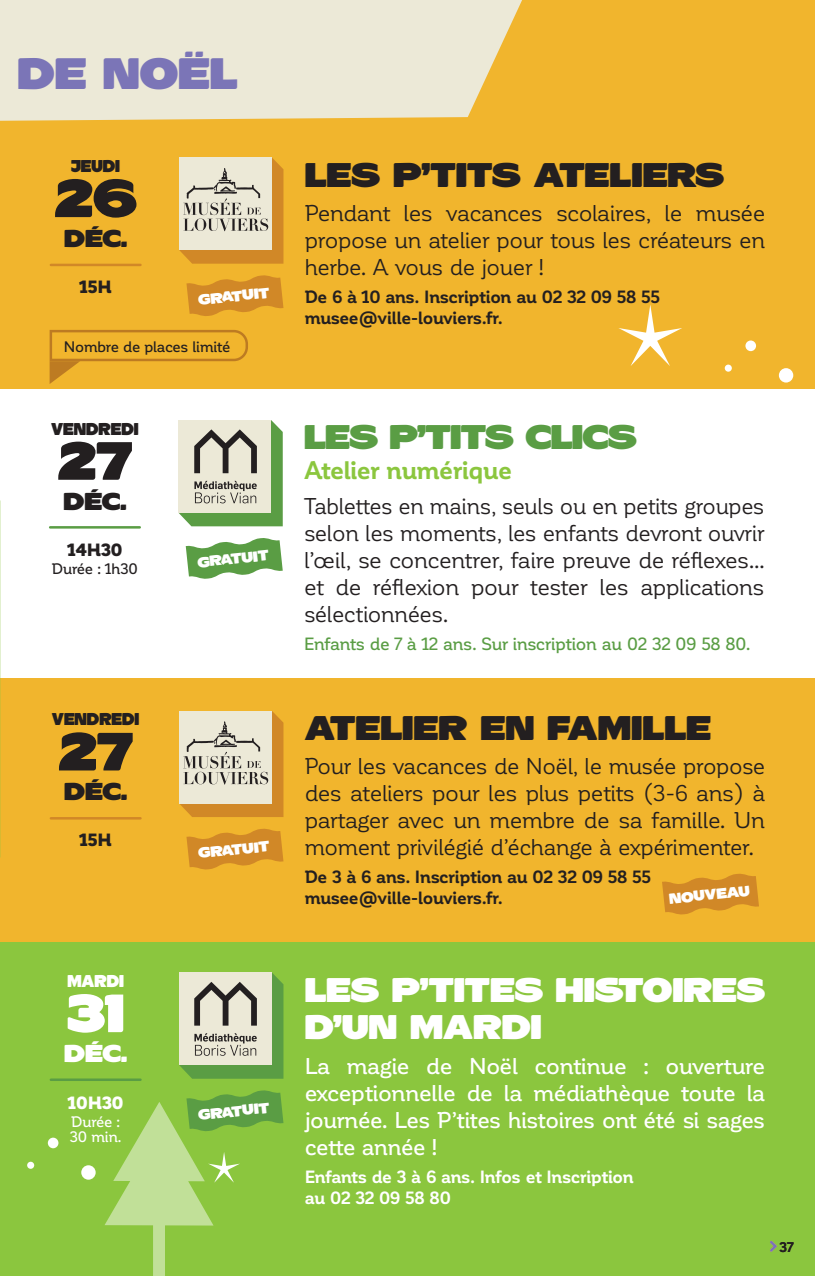
<style>
.page{position:relative;width:815px;height:1276px;background:#fff}
.page>*{position:absolute;margin:0;border:0;box-sizing:border-box;transform-origin:0 0}
.t1{font:55px "Resot E";color:#231f20}
.t2{font:55px "Resot E";color:#fff}
.t3{font:45px "Resot E";color:#7b75b7}
.t4{font:35px "Resot E";color:#231f20}
.t5{font:35px/37.5px "Resot E";color:#fff}
.t6{font:35px "Resot E";letter-spacing:-.02em;color:#5a9d44}
.t7{font:700 25px "Corporative";letter-spacing:-.02em;color:#8bc63e}
.t8{font:25px "Resot E";letter-spacing:-.01em;color:#231f20}
.t9{font:25px "Resot E";color:#fff}
.t10{font:22.5px/27px "Corporative";letter-spacing:-.02em;color:#231f20;text-align:justify}
.t11{font:500 22.5px/27px "Corporative";letter-spacing:-.02em;color:#fff;text-align:justify}
.t12{font:700 17.5px/21px "Corporative";letter-spacing:-.015em;color:#231f20}
.t13{font:700 17.5px/21px "Corporative";letter-spacing:-.015em;color:#fff}
.t14{font:500 17.5px "Corporative";letter-spacing:-.015em;color:#5a9d44}
.t15{font:17.5px "Resot E";color:#231f20;scale:.85 1}
.t16{font:900 17.5px "Corporative";letter-spacing:.005em;color:#231f20}
.t17{font:17.5px "Resot E";color:#fff;scale:.85 1}
.t18{font:900 17.5px "Corporative";color:#fff}
.t19{font:15px "Resot E";color:#fff}
.t20{font:500 15px "Corporative";letter-spacing:-.02em;color:#231f20}
.t21{font:500 15px/15px "Corporative";letter-spacing:-.01em;color:#fff}
.t22{font:700 13.75px "Corporative";color:#231f20}
</style>
<div class="page">
<div style="left:0;top:940px;width:815px;height:336px;background:#8bc63e"></div>
<hr style="left:51px;top:1078px;width:89px;height:3px;background:#5a9d44">
<div style="left:0;top:0;width:815px;height:388px;background:#f1b52d"></div>
<div style="left:0;top:679px;width:815px;height:263px;background:#f1b52d"></div>
<svg style="left:179px;top:157px;width:104px;height:107px;background:#d7c5a3"></svg>
<svg style="left:179px;top:711px;width:104px;height:106px;background:#d7c6a4"></svg>
<svg style="left:186px;top:275px;width:97px;height:41px"></svg>
<svg style="left:186px;top:828px;width:97px;height:42px"></svg>
<svg style="left:662px;top:873px;width:97px;height:41px"></svg>
<hr style="left:51px;top:264px;width:89px;height:2px;background:#d18827">
<hr style="left:51px;top:817px;width:89px;height:2px;background:#d18827">
<svg style="left:179px;top:972px;width:104px;height:106px;background:#b6c1a2"></svg>
<svg style="left:186px;top:538px;width:97px;height:41px"></svg>
<hr style="left:50px;top:526px;width:90px;height:2px;background:#5a9d44">
<svg style="left:179px;top:420px;width:104px;height:106px;background:#b5c1a3"></svg>
<svg style="left:49px;top:330px;width:199px;height:54px"></svg>
<svg style="left:0;top:0;width:522px;height:121px;background:#ece5cb"></svg>
<svg style="left:770px;top:1241px;width:7px;height:11px"></svg>
<svg style="left:618px;top:305px;width:64px;height:61px"></svg>
<svg style="left:105px;top:1090px;width:178px;height:186px"></svg>
<div style="left:81px;top:1165px;width:15px;height:14px;background:#fff;border-radius:50%"></div>
<div style="left:27px;top:1161px;width:7px;height:7px;background:#fff;border-radius:50%"></div>
<div style="left:48px;top:1137px;width:10px;height:11px;background:#fff;border-radius:50%"></div>
<div style="left:779px;top:368px;width:14px;height:14px;background:#fff;border-radius:50%"></div>
<div style="left:725px;top:364px;width:7px;height:8px;background:#fff;border-radius:50%"></div>
<div style="left:745px;top:340px;width:11px;height:11px;background:#fff;border-radius:50%"></div>
<h2 class="t3" style="left:18px;top:51px;width:222px">DE NOËL</h2>
<p class="t15" style="left:71px;top:157px;width:59px">JEUDI</p>
<h1 class="t1" style="left:54px;top:171px;width:84px">26</h1>
<p class="t8" style="left:64px;top:226px;width:64px">DÉC.</p>
<p class="t16" style="left:80px;top:277px;width:34px">15H</p>
<p class="t19" style="left:198px;top:293px;width:73px;rotate:-6deg">GRATUIT</p>
<p class="t20" style="left:64px;top:338px;width:168px">Nombre de places limité</p>
<p class="t15" style="left:51px;top:420px;width:105px">VENDREDI</p>
<h1 class="t1" style="left:58px;top:434px;width:76px">27</h1>
<p class="t8" style="left:64px;top:489px;width:64px">DÉC.</p>
<p class="t16" style="left:67px;top:540px;width:57px">14H30</p>
<p class="t20" style="left:52px;top:561px;width:87px">Durée : 1h30</p>
<p class="t15" style="left:52px;top:711px;width:105px">VENDREDI</p>
<h1 class="t1" style="left:58px;top:724px;width:76px">27</h1>
<p class="t8" style="left:64px;top:779px;width:64px">DÉC.</p>
<p class="t16" style="left:80px;top:830px;width:34px">15H</p>
<p class="t17" style="left:67px;top:972px;width:68px">MARDI</p>
<h1 class="t2" style="left:67px;top:986px;width:59px">31</h1>
<p class="t9" style="left:64px;top:1041px;width:64px">DÉC.</p>
<p class="t18" style="left:68px;top:1093px;width:57px">10H30</p>
<p class="t21" style="left:70px;top:1114px;width:53px">Durée :<br>30 min.</p>
<p class="t19" style="left:197px;top:555px;width:73px;rotate:-6deg">GRATUIT</p>
<p class="t19" style="left:198px;top:846px;width:73px;rotate:-6deg">GRATUIT</p>
<p class="t19" style="left:198px;top:1107px;width:73px;rotate:-6deg">GRATUIT</p>
<h3 class="t4" style="left:305px;top:158px;width:421px">LES P’TITS ATELIERS</h3>
<p class="t10" style="left:305px;top:200px;width:462px">Pendant les vacances scolaires, le musée propose un atelier pour tous les créateurs en herbe. A vous de jouer !</p>
<p class="t12" style="left:305px;top:287px;width:357px">De 6 à 10 ans. Inscription au 02 32 09 58 55 musee@ville-louviers.fr.</p>
<h3 class="t6" style="left:304px;top:420px;width:334px">LES P’TITS CLICS</h3>
<p class="t7" style="left:304px;top:457px;width:210px">Atelier numérique</p>
<p class="t10" style="left:304px;top:492px;width:462px">Tablettes en mains, seuls ou en petits groupes selon les moments, les enfants devront ouvrir l’œil, se concentrer, faire preuve de réflexes… et de réflexion pour tester les applications sélectionnées.</p>
<p class="t14" style="left:304px;top:634px;width:448px">Enfants de 7 à 12 ans. Sur inscription au 02 32 09 58 80.</p>
<h3 class="t4" style="left:305px;top:711px;width:408px">ATELIER EN FAMILLE</h3>
<p class="t10" style="left:305px;top:753px;width:462px">Pour les vacances de Noël, le musée propose des ateliers pour les plus petits (3-6 ans) à partager avec un membre de sa famille. Un moment privilégié d’échange à expérimenter.</p>
<p class="t12" style="left:305px;top:867px;width:348px">De 3 à 6 ans. Inscription au 02 32 09 58 55 musee@ville-louviers.fr.</p>
<p class="t19" style="left:668px;top:891px;width:82px;rotate:-6deg">NOUVEAU</p>
<h3 class="t5" style="left:305px;top:971px;width:462px">LES P’TITES HISTOIRES<br>D’UN MARDI</h3>
<p class="t11" style="left:305px;top:1052px;width:462px">La magie de Noël continue : ouverture exceptionnelle de la médiathèque toute la journée. Les P’tites histoires ont été si sages cette année !</p>
<p class="t13" style="left:305px;top:1166px;width:331px">Enfants de 3 à 6 ans. Infos et Inscription au 02 32 09 58 80</p>
<p class="t22" style="left:780px;top:1239px;width:15px">37</p>
</div>
